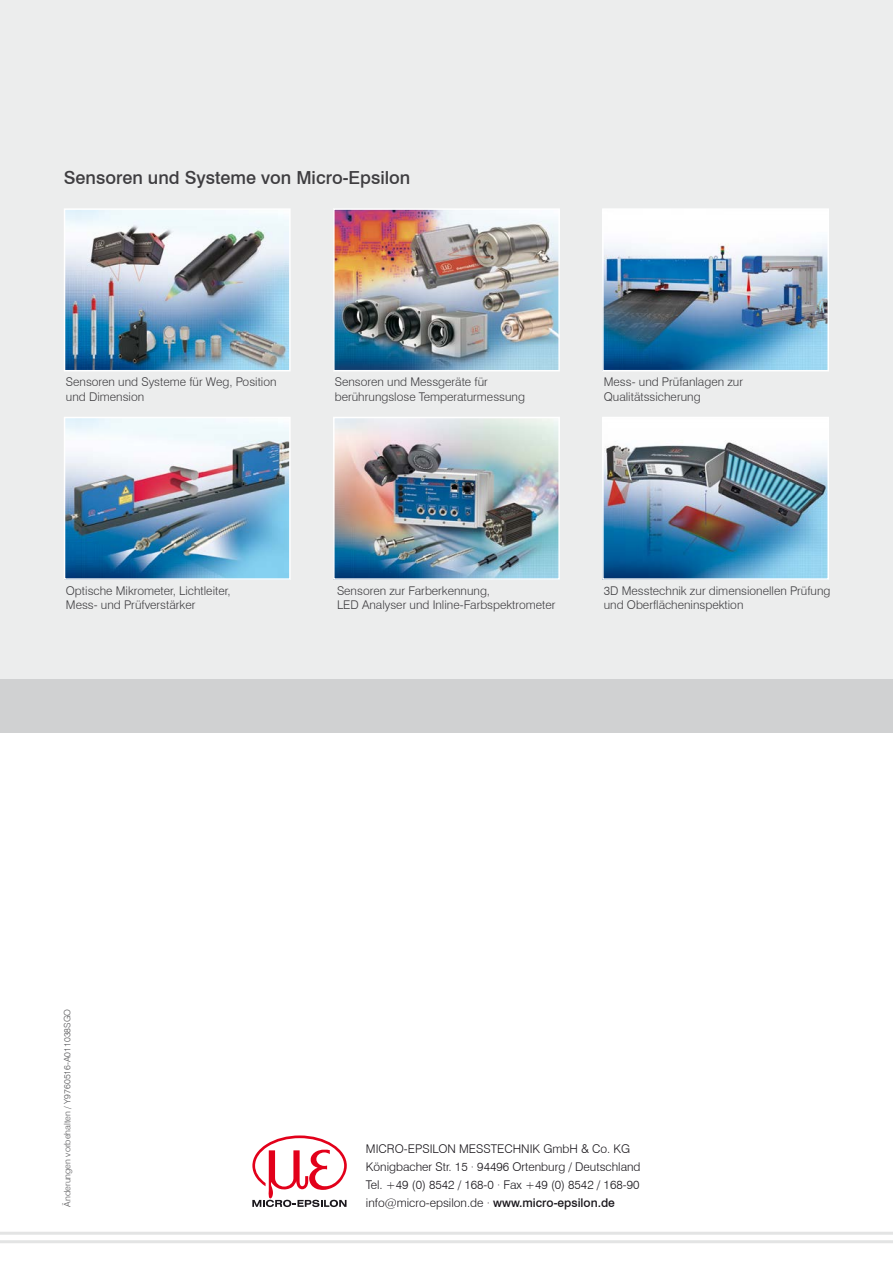
<style>
.page{position:relative;width:893px;height:1263px;background:#fff}
.page>*{position:absolute;margin:0;border:0;box-sizing:border-box;transform-origin:0 0}
.t1{font:500 18px "Swiss 721 BT";color:#3e3d40}
.t2{font:300 12px/14.4px "Swiss 721 BT";color:#3e3d40}
.t3{font:300 12px/18px "Swiss 721 BT";color:#1a171c}
.t4{font:300 8.85px "Swiss 721 BT";color:#58585a}
.s1{font-weight:500}
</style>
<div class="page">
<hr style="left:0;top:1240px;width:893px;height:3px;background:#e3e4e4">
<hr style="left:0;top:1232px;width:893px;height:3px;background:#e3e4e4">
<div style="left:0;top:0;width:893px;height:727px;background:#eceded"></div>
<img style="left:67px;top:211px;width:221px;height:157px">
<div style="left:64px;top:208px;width:227px;height:163px;border:2px solid #fff"></div>
<img style="left:336px;top:211px;width:221px;height:157px">
<div style="left:333px;top:208px;width:227px;height:163px;border:2px solid #fff"></div>
<img style="left:605px;top:211px;width:221px;height:157px">
<div style="left:602px;top:208px;width:227px;height:163px;border:2px solid #fff"></div>
<img style="left:67px;top:420px;width:221px;height:157px">
<div style="left:64px;top:417px;width:227px;height:163px;border:2px solid #fff"></div>
<img style="left:336px;top:420px;width:221px;height:157px">
<div style="left:333px;top:417px;width:227px;height:163px;border:2px solid #fff"></div>
<img style="left:605px;top:420px;width:221px;height:157px">
<div style="left:602px;top:417px;width:227px;height:163px;border:2px solid #fff"></div>
<div style="left:0;top:679px;width:893px;height:53px;background:#d0d1d2"></div>
<svg style="left:252px;top:1135px;width:95px;height:72px"></svg>
<h1 class="t1" style="left:64px;top:166px;width:348px">Sensoren und Systeme von Micro-Epsilon</h1>
<p class="t2" style="left:66px;top:375px;width:212px">Sensoren und Systeme für Weg, Position und Dimension</p>
<p class="t2" style="left:335px;top:375px;width:192px">Sensoren und Messgeräte für berührungslose Temperaturmessung</p>
<p class="t2" style="left:604px;top:375px;width:141px">Mess- und Prüfanlagen zur<br>Qualitätssicherung</p>
<p class="t2" style="left:66px;top:583px;width:166px">Optische Mikrometer, Lichtleiter,<br>Mess- und Prüfverstärker</p>
<p class="t2" style="left:337px;top:583px;width:220px">Sensoren zur Farberkennung,<br>LED Analyser und Inline-Farbspektrometer</p>
<p class="t2" style="left:604px;top:583px;width:228px">3D Messtechnik zur dimensionellen Prüfung und Oberflächeninspektion</p>
<p class="t4" style="left:62px;top:1206px;width:199px;rotate:-90deg">Änderungen vorbehalten / Y9760516-A011038SGO</p>
<p class="t3" style="left:366px;top:1140px;width:276px">MICRO-EPSILON MESSTECHNIK GmbH &amp; Co. KG Königbacher Str. 15 · 94496 Ortenburg / Deutschland Tel. +49 (0) 8542 / 168-0 · Fax +49 (0) 8542 / 168-90 info@micro-epsilon.de · <span class="s1">www.micro-epsilon.de</span></p>
</div>
